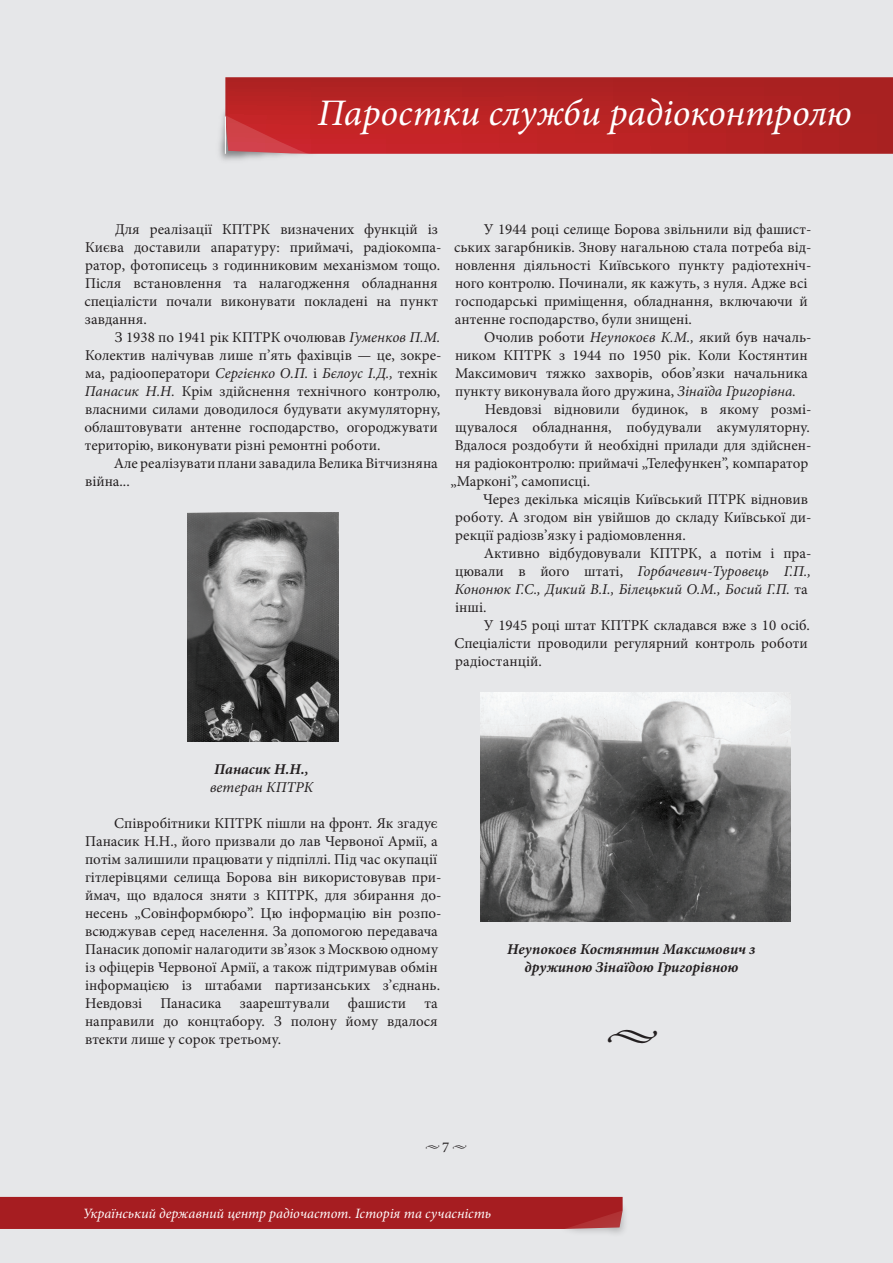
<style>
.page{position:relative;width:893px;height:1263px;background:#e6e7e9}
.page>*{position:absolute;margin:0;border:0;box-sizing:border-box;transform-origin:0 0}
.t1{font:italic 37.5px "Minion Pro";color:#fff}
.t2{font:33px "Minion Pro";color:#231f20}
.t3{font:15px/18px "Minion Pro";color:#231f20}
.t4{font:italic 15px "Minion Pro";color:#231f20}
.t5{font:italic 700 15px/18px "Minion Pro";color:#231f20;text-align:center}
.t6{font:italic 14.25px "Minion Pro";letter-spacing:-.005em;color:#fff}
.t7{font:9px "Minion Pro";color:#231f20}
.s1{font-style:italic}
.s2{font-style:normal}
.s3{font-size:15px}
</style>
<div class="page">
<img style="left:219px;top:112px;width:82px;height:48px">
<svg style="left:225px;top:77px;width:668px;height:77px;background:#b52425"></svg>
<svg style="left:225px;top:115px;width:84px;height:39px;background:#c9393e"></svg>
<div style="left:0;top:1196px;width:623px;height:33px;background:#a61d21"></div>
<img style="left:187px;top:512px;width:151px;height:229px">
<img style="left:480px;top:692px;width:311px;height:230px">
<h1 class="t1" style="left:317px;top:87px;width:536px">Паростки служби радіоконтролю</h1>
<p class="t3" style="left:84px;top:220px;width:359px;text-indent:31px">Для реалізації КПТРК визначених функцій із Києва доставили апаратуру: приймачі, радіокомпа&shy;ратор, фотописець з годинниковим механізмом тощо.<br>Після встановлення та налагодження обладнання спеціалісти почали виконувати покладені на пункт завдання.</p>
<p class="t3" style="left:84px;top:328px;width:359px;text-indent:31px">З 1938 по 1941 рік КПТРК очолював <span class="s1">Гуменков П.М.<br></span>Колектив налічував лише п’ять фахівців — це, зокре&shy;ма, радіооператори <span class="s1">Сергієнко О.П.</span> і <span class="s1">Бєлоус І.Д.,</span> технік <span class="s1">Панасик Н.Н.</span> Крім здійснення технічного контролю, власними силами доводилося будувати акумуляторну, облаштовувати антенне господарство, огороджувати територію, виконувати різні ремонтні роботи.</p>
<p class="t3" style="left:85px;top:454px;width:354px;text-indent:29px">Але реалізувати плани завадила Велика Вітчизняна війна...</p>
<p class="t3" style="left:454px;top:220px;width:359px;text-indent:30px">У 1944 році селище Борова звільнили від фашист&shy;ських загарбників. Знову нагальною стала потреба від&shy;новлення діяльності Київського пункту радіотехніч&shy;ного контролю. Починали, як кажуть, з нуля. Адже всі господарські приміщення, обладнання, включаючи й антенне господарство, були знищені.</p>
<p class="t3" style="left:455px;top:328px;width:358px;text-indent:29px">Очолив роботи <span class="s1">Неупокоєв К.М.,</span> який був началь&shy;ником КПТРК з 1944 по 1950 рік. Коли Костянтин Максимович тяжко захворів, обов’язки начальника пункту виконувала його дружина, <span class="s1">Зінаїда Григорівна.</span></p>
<p class="t3" style="left:485px;top:400px;width:328px">Невдовзі відновили будинок, в якому розмі-</p>
<p class="t3" style="left:455px;top:418px;width:356px">щувалося обладнання, побудували акумуляторну.</p>
<p class="t3" style="left:455px;top:436px;width:358px">Вдалося роздобути й необхідні прилади для здійснен-</p>
<p class="t3" style="left:455px;top:454px;width:355px">ня радіоконтролю: приймачі „Телефункен”, компаратор</p>
<p class="t3" style="left:450px;top:472px;width:141px">„Марконі”, самописці.</p>
<p class="t3" style="left:483px;top:490px;width:326px">Через декілька місяців Київський ПТРК відновив</p>
<p class="t3" style="left:455px;top:508px;width:358px">роботу. А згодом він увійшов до складу Київської ди-</p>
<p class="t3" style="left:455px;top:526px;width:232px">рекції радіозв’язку і радіомовлення.</p>
<p class="t3" style="left:484px;top:544px;width:329px">Активно відбудовували КПТРК, а потім і пра-</p>
<p class="t4" style="left:455px;top:561px;width:357px"><span class="s2">цювали в його штаті,</span> Горбачевич-Туровець Г.П.,</p>
<p class="t4" style="left:455px;top:579px;width:354px">Кононюк Г.С., Дикий В.І., Білецький О.М., Босий Г.П. <span class="s2">та</span></p>
<p class="t3" style="left:455px;top:598px;width:33px">інші.</p>
<p class="t3" style="left:484px;top:616px;width:328px">У 1945 році штат КПТРК складався вже з 10 осіб.</p>
<p class="t3" style="left:454px;top:634px;width:355px">Спеціалісти проводили регулярний контроль роботи</p>
<p class="t3" style="left:455px;top:652px;width:88px">радіостанцій.</p>
<p class="t5" style="left:214px;top:760px;width:96px">Панасик Н.Н.,</p>
<p class="t4" style="left:210px;top:777px;width:105px">ветеран КПТРК</p>
<p class="t3" style="left:85px;top:814px;width:358px;text-indent:29px">Співробітники КПТРК пішли на фронт. Як згадує Панасик Н.Н., його призвали до лав Червоної Армії, а потім залишили працювати у підпіллі. Під час окупації гітлерівцями селища Борова він використовував при&shy;ймач, що вдалося зняти з КПТРК, для збирання до&shy;несень „Совінформбюро”. Цю інформацію він розпо&shy;всюджував серед населення. За допомогою передавача Панасик допоміг налагодити зв’язок з Москвою одному із офіцерів Червоної Армії, а також підтримував обмін інформацією із штабами партизанських з’єднань.<br>Невдовзі Панасика заарештували фашисти та направили до концтабору. З полону йому вдалося втекти лише у сорок третьому.</p>
<p class="t5" style="left:507px;top:940px;width:250px">Неупокоєв Костянтин Максимович з дружиною Зінаїдою Григорівною</p>
<h2 class="t2" style="left:606px;top:1011px;width:54px">•</h2>
<p class="t7" style="left:426px;top:1140px;width:43px">• <span class="s3">7</span> •</p>
<p class="t6" style="left:83px;top:1203px;width:409px">Український державний центр радіочастот. Історія та сучасність</p>
</div>
